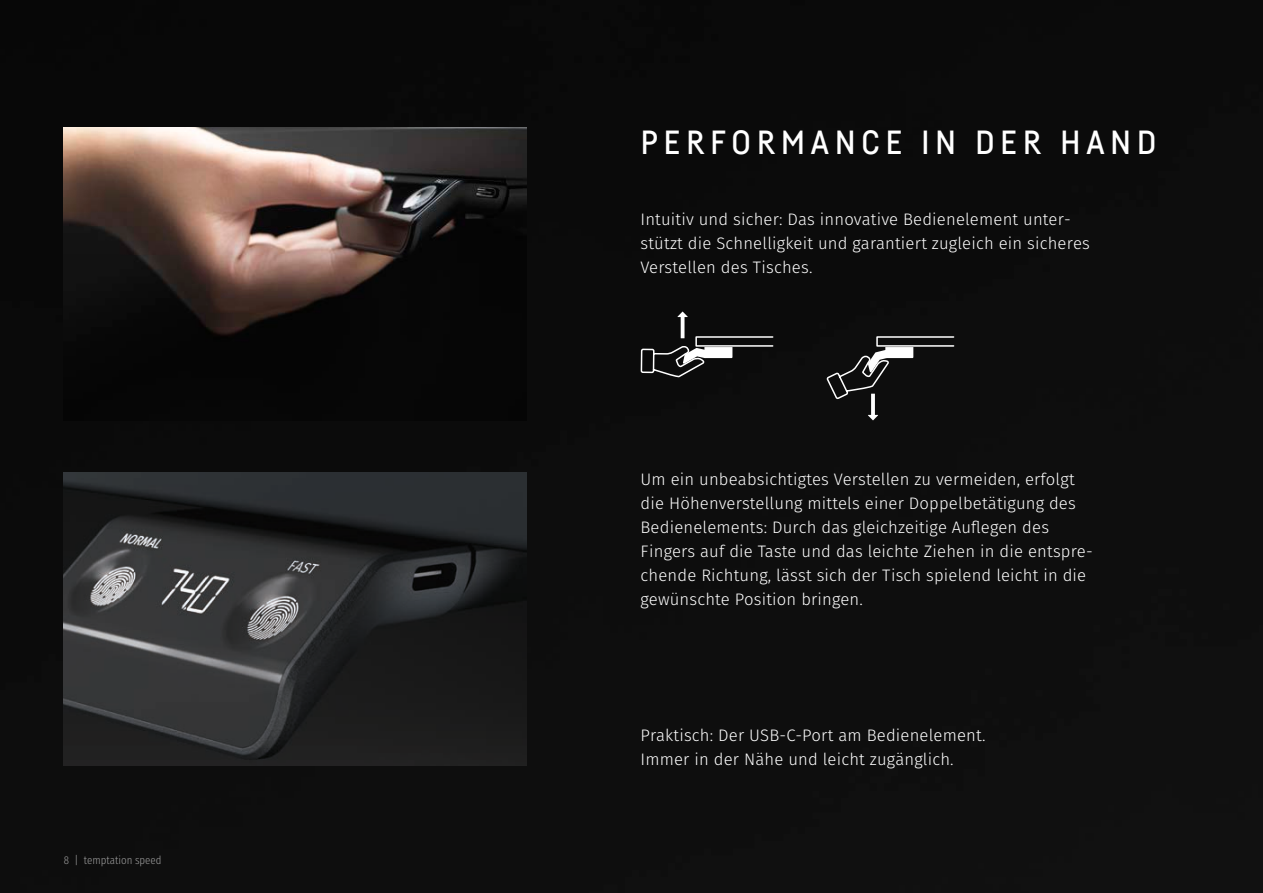
<style>
.page{position:relative;width:1263px;height:893px;background:#0d0d0d}
.page>*{position:absolute;margin:0;border:0;box-sizing:border-box;transform-origin:0 0}
.t1{font:500 33px "Sedus Sans";letter-spacing:.18em;color:#fff}
.t2{font:300 16.5px/24px "Sedus Text";letter-spacing:.01em;color:#fff}
.t3{font:300 11.25px "Sedus Text Condensed";color:#9d9d9d}
</style>
<div class="page">
<img style="left:64px;top:128px;width:462px;height:292px">
<img style="left:64px;top:473px;width:462px;height:292px">
<div style="left:695px;top:336px;width:78px;height:11px;border:2px solid #fff"></div>
<div style="left:640px;top:116px;width:92px;height:490px;background:#0b0b0b"></div>
<div style="left:876px;top:336px;width:78px;height:11px;border:2px solid #fff"></div>
<svg style="left:825px;top:347px;width:88px;height:73px;background:#2f2f2f"></svg>
<p class="t3" style="left:64px;top:850px;width:99px">8 | temptation speed</p>
<h1 class="t1" style="left:641px;top:123px;width:517px">PERFORMANCE IN DER HAND</h1>
<p class="t2" style="left:640px;top:206px;width:451px">Intuitiv und sicher: Das innovative Bedienelement unter&shy;stützt die Schnelligkeit und garantiert zugleich ein sicheres<br>Verstellen des Tisches.</p>
<p class="t2" style="left:640px;top:466px;width:454px">Um ein unbeabsichtigtes Verstellen zu vermeiden, erfolgt die Höhenverstellung mittels einer Doppelbetätigung des Bedienelements: Durch das gleichzeitige Auflegen des Fingers auf die Taste und das leichte Ziehen in die entspre&shy;chende Richtung, lässt sich der Tisch spielend leicht in die gewünschte Position bringen.</p>
<p class="t2" style="left:640px;top:722px;width:346px">Praktisch: Der USB-C-Port am Bedienelement.<br>Immer in der Nähe und leicht zugänglich.</p>
</div>
